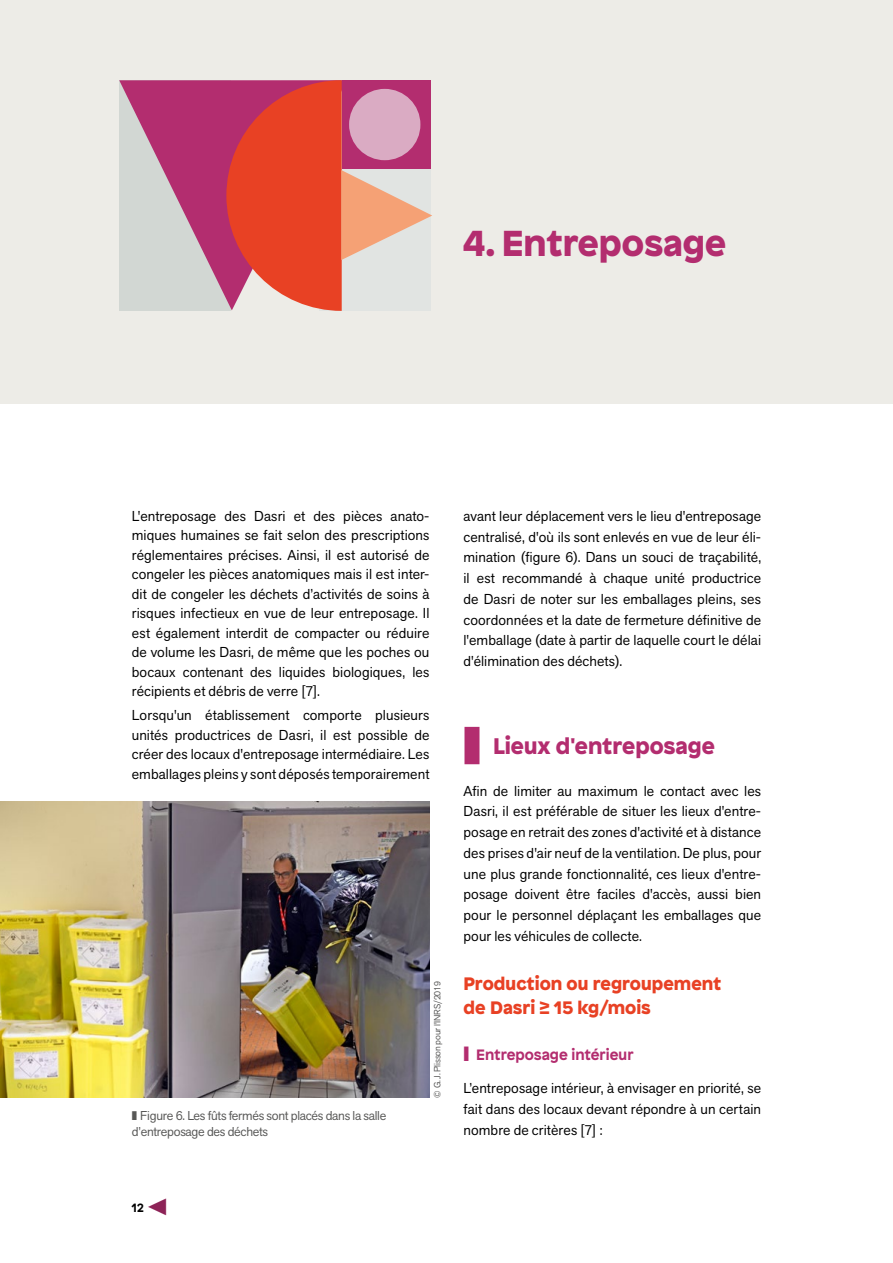
<style>
.page{position:relative;width:893px;height:1263px;background:#fff}
.page>*{position:absolute;margin:0;border:0;box-sizing:border-box;transform-origin:0 0}
.t1{font:900 36px "Patron";color:#b32d6f}
.t2{font:900 22.5px "Patron";color:#b32d6f}
.t3{font:900 18px/23.7px "Patron";color:#e84124}
.t4{font:700 15px "Patron";color:#b32d6f}
.t5{font:14.25px/20.7px "Akzid Grtsk Next";letter-spacing:.01em;color:#000;text-align:justify}
.t6{font:12.75px/15.8px "Akzid Grtsk Next";letter-spacing:-.02em;color:#575756}
.t7{font:700 12px "Patron";color:#000}
.t8{font:9px "Akzid Grtsk Next";letter-spacing:-.02em;color:#575756}
.s1{color:#8d2357}
</style>
<div class="page">
<div style="left:0;top:0;width:893px;height:404px;background:#edece7"></div>
<svg style="left:119px;top:80px;width:107px;height:230px;background:#c386a3"></svg>
<svg style="left:226px;top:80px;width:206px;height:231px"></svg>
<div style="left:464px;top:727px;width:15px;height:37px;background:#b32d6f"></div>
<img style="left:0;top:802px;width:429px;height:295px">
<h1 class="t1" style="left:463px;top:213px;width:265px">4. Entreposage</h1>
<p class="t5" style="left:132px;top:506px;width:299px;line-height:19.5px">L'entreposage des Dasri et des pièces anato&shy;miques humaines se fait selon des prescriptions réglementaires précises. Ainsi, il est autorisé de congeler les pièces anatomiques mais il est inter&shy;dit de congeler les déchets d’activités de soins à risques infectieux en vue de leur entreposage. Il est également interdit de compacter ou réduire de volume les Dasri, de même que les poches ou bocaux contenant des liquides biologiques, les récipients et débris de verre [7].</p>
<p class="t5" style="left:132px;top:705px;width:299px;line-height:19.5px">Lorsqu'un établissement comporte plusieurs unités productrices de Dasri, il est possible de créer des locaux d'entreposage intermédiaire. Les emballages pleins y sont déposés temporairement</p>
<p class="t6" style="left:132px;top:1107px;width:256px">❚ Figure 6. Les fûts fermés sont placés dans la salle d’entreposage des déchets</p>
<p class="t8" style="left:431px;top:1097px;width:118px;rotate:-90deg">© G. J. Plisson pour l'INRS/2019</p>
<p class="t5" style="left:463px;top:505px;width:299px">avant leur déplacement vers le lieu d'entreposage centralisé, d'où ils sont enlevés en vue de leur éli&shy;mination (figure 6). Dans un souci de traçabilité, il est recommandé à chaque unité productrice de Dasri de noter sur les emballages pleins, ses coordonnées et la date de fermeture définitive de l'emballage (date à partir de laquelle court le délai d'élimination des déchets).</p>
<h2 class="t2" style="left:493px;top:727px;width:223px">Lieux d'entreposage</h2>
<p class="t5" style="left:463px;top:780px;width:299px">Afin de limiter au maximum le contact avec les Dasri, il est préférable de situer les lieux d'entre&shy;posage en retrait des zones d'activité et à distance des prises d'air neuf de la ventilation. De plus, pour une plus grande fonctionnalité, ces lieux d'entre&shy;posage doivent être faciles d'accès, aussi bien pour le personnel déplaçant les emballages que pour les véhicules de collecte.</p>
<p class="t3" style="left:463px;top:970px;width:259px">Production ou regroupement de Dasri ≥ 15 kg/mois</p>
<p class="t4" style="left:463px;top:1042px;width:172px">❙ Entreposage intérieur</p>
<p class="t5" style="left:463px;top:1078px;width:299px">L’entreposage intérieur, à envisager en priorité, se fait dans des locaux devant répondre à un certain nombre de critères [7] :</p>
<p class="t7" style="left:132px;top:1198px;width:38px">12 <span class="s1">▼</span></p>
</div>
